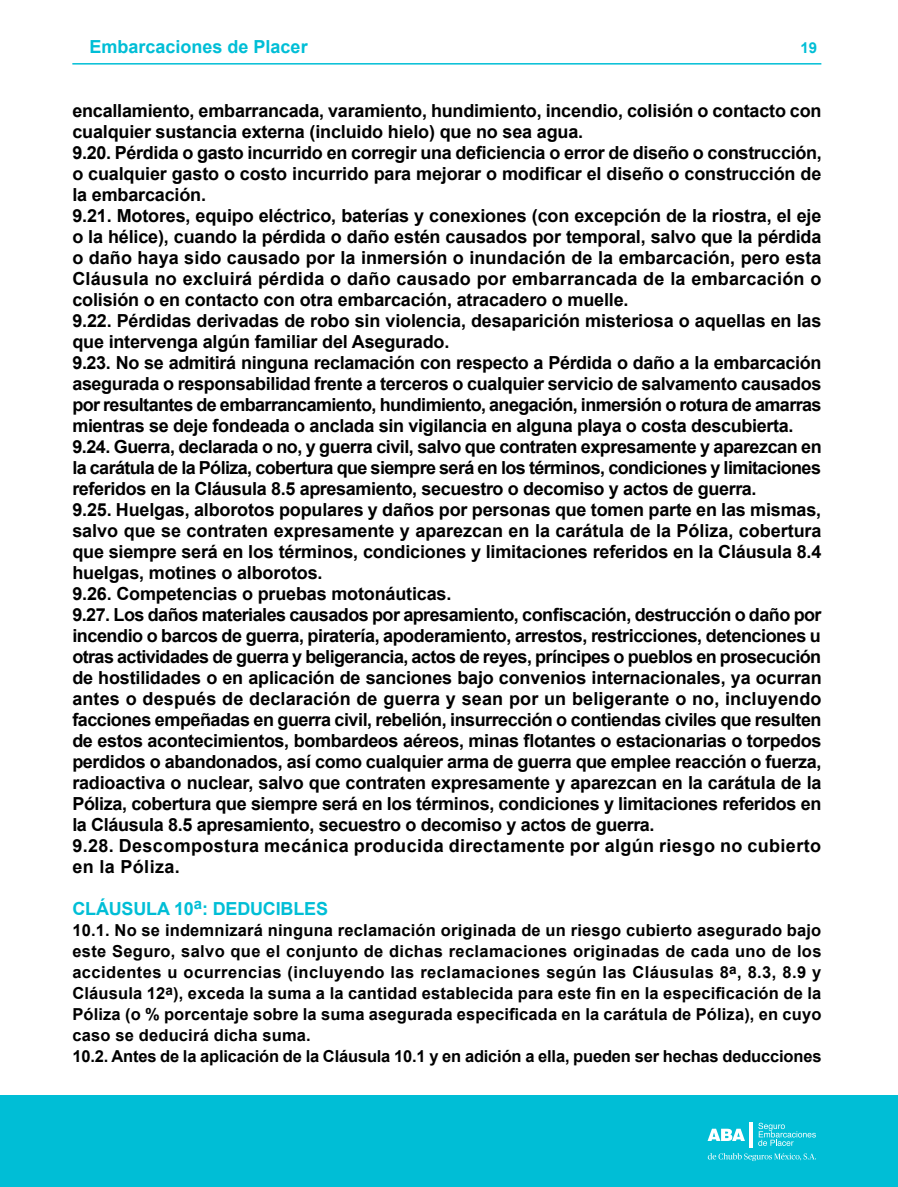
<style>
.page{position:relative;width:898px;height:1187px;background:#fff}
.page>*{position:absolute;margin:0;border:0;box-sizing:border-box;transform-origin:0 0}
.t1{font:700 18px/21px "Arial";letter-spacing:-.01em;color:#000}
.t2{font:700 18px "Arial";color:#00bed6}
.t3{font:700 16.5px/21px "Arial";letter-spacing:.01em;color:#000}
.t4{font:700 15px "Arial";color:#00bed6}
</style>
<div class="page">
<hr style="left:72px;top:63px;width:749px;height:2px;background:#00bed6">
<div style="left:0;top:1095px;width:897px;height:91px;background:#00bed6"></div>
<svg style="left:758px;top:1122px;width:57px;height:23px"></svg>
<svg style="left:708px;top:1128px;width:36px;height:12px"></svg>
<svg style="left:749px;top:1122px;width:3px;height:25px"></svg>
<svg style="left:707px;top:1153px;width:108px;height:7px"></svg>
<p class="t2" style="left:89px;top:34px;width:220px">Embarcaciones de Placer</p>
<p class="t4" style="left:800px;top:38px;width:18px">19</p>
<p class="t1" style="left:72px;top:100px;width:750px">encallamiento, embarrancada, varamiento, hundimiento, incendio, colisión o contacto con cualquier sustancia externa (incluido hielo) que no sea agua.<br>9.20. Pérdida o gasto incurrido en corregir una deficiencia o error de diseño o construcción, o cualquier gasto o costo incurrido para mejorar o modificar el diseño o construcción de la embarcación.<br>9.21. Motores, equipo eléctrico, baterías y conexiones (con excepción de la riostra, el eje o la hélice), cuando la pérdida o daño estén causados por temporal, salvo que la pérdida o daño haya sido causado por la inmersión o inundación de la embarcación, pero esta Cláusula no excluirá pérdida o daño causado por embarrancada de la embarcación o colisión o en contacto con otra embarcación, atracadero o muelle.<br>9.22. Pérdidas derivadas de robo sin violencia, desaparición misteriosa o aquellas en las que intervenga algún familiar del Asegurado.<br>9.23. No se admitirá ninguna reclamación con respecto a Pérdida o daño a la embarcación asegurada o responsabilidad frente a terceros o cualquier servicio de salvamento causados por resultantes de embarrancamiento, hundimiento, anegación, inmersión o rotura de amarras mientras se deje fondeada o anclada sin vigilancia en alguna playa o costa descubierta.<br>9.24. Guerra, declarada o no, y guerra civil, salvo que contraten expresamente y aparezcan en la carátula de la Póliza, cobertura que siempre será en los términos, condiciones y limitaciones referidos en la Cláusula 8.5 apresamiento, secuestro o decomiso y actos de guerra.<br>9.25. Huelgas, alborotos populares y daños por personas que tomen parte en las mismas, salvo que se contraten expresamente y aparezcan en la carátula de la Póliza, cobertura que siempre será en los términos, condiciones y limitaciones referidos en la Cláusula 8.4 huelgas, motines o alborotos.<br>9.26. Competencias o pruebas motonáuticas.<br>9.27. Los daños materiales causados por apresamiento, confiscación, destrucción o daño por incendio o barcos de guerra, piratería, apoderamiento, arrestos, restricciones, detenciones u otras actividades de guerra y beligerancia, actos de reyes, príncipes o pueblos en prosecución de hostilidades o en aplicación de sanciones bajo convenios internacionales, ya ocurran antes o después de declaración de guerra y sean por un beligerante o no, incluyendo facciones empeñadas en guerra civil, rebelión, insurrección o contiendas civiles que resulten de estos acontecimientos, bombardeos aéreos, minas flotantes o estacionarias o torpedos perdidos o abandonados, así como cualquier arma de guerra que emplee reacción o fuerza, radioactiva o nuclear, salvo que contraten expresamente y aparezcan en la carátula de la Póliza, cobertura que siempre será en los términos, condiciones y limitaciones referidos en la Cláusula 8.5 apresamiento, secuestro o decomiso y actos de guerra.<br>9.28. Descompostura mecánica producida directamente por algún riesgo no cubierto en la Póliza.</p>
<p class="t2" style="left:72px;top:896px;width:257px">CLÁUSULA 10<sup>a</sup>: DEDUCIBLES</p>
<p class="t3" style="left:72px;top:920px;width:750px">10.1. No se indemnizará ninguna reclamación originada de un riesgo cubierto asegurado bajo este Seguro, salvo que el conjunto de dichas reclamaciones originadas de cada uno de los accidentes u ocurrencias (incluyendo las reclamaciones según las Cláusulas 8<sup>a</sup>, 8.3, 8.9 y Cláusula 12<sup>a</sup>), exceda la suma a la cantidad establecida para este fin en la especificación de la Póliza (o % porcentaje sobre la suma asegurada especificada en la carátula de Póliza), en cuyo caso se deducirá dicha suma.<br>10.2. Antes de la aplicación de la Cláusula 10.1 y en adición a ella, pueden ser hechas deducciones</p>
</div>
